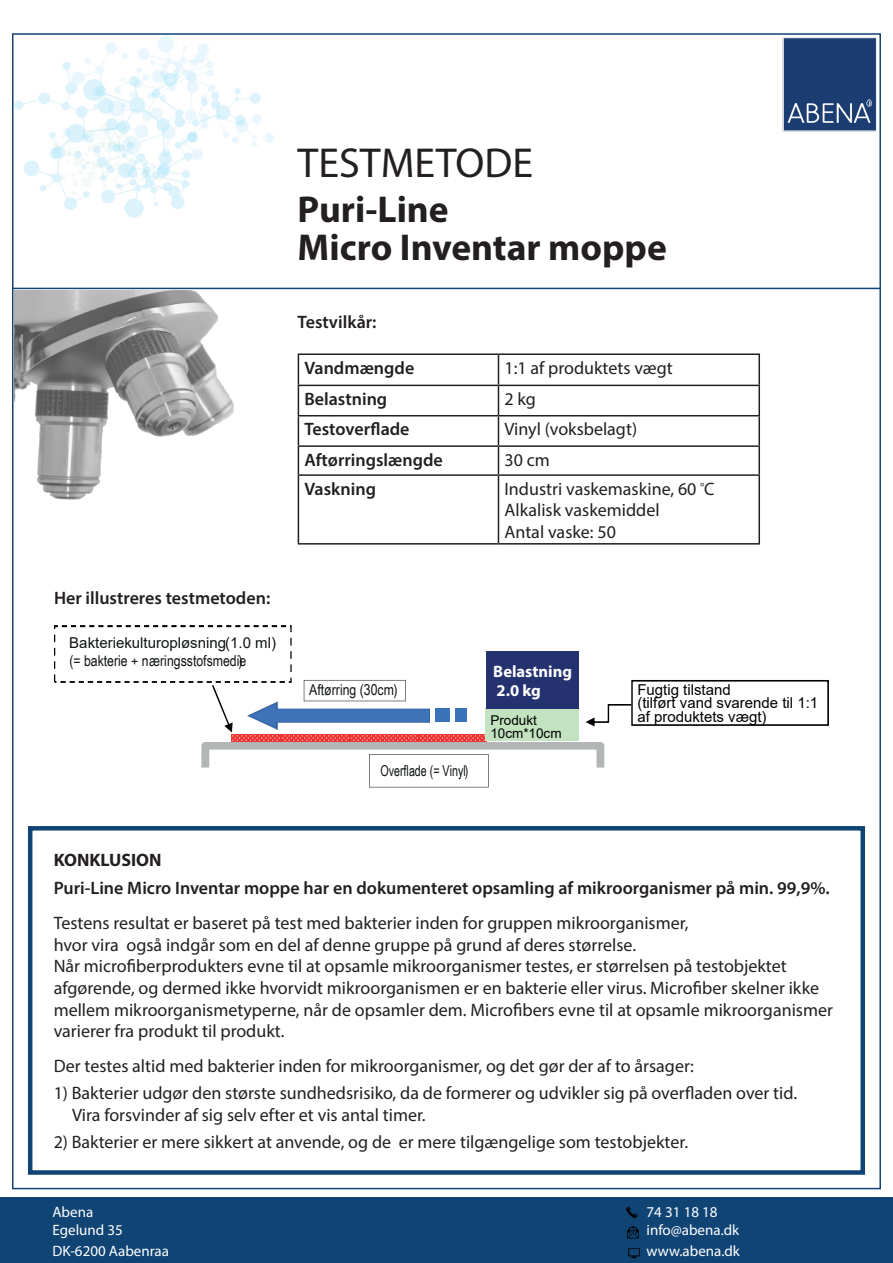
<style>
.page{position:relative;width:893px;height:1263px;background:#fff}
.page>*{position:absolute;margin:0;border:0;box-sizing:border-box;transform-origin:0 0}
.t1{font:42px "Myriad Pro";color:#231f20}
.t2{font:700 37.5px/37.5px "Myriad Pro";color:#231f20}
.t3{font:18px/21.6px "Myriad Pro";color:#231f20}
.t4{font:600 18px "Myriad Pro";color:#231f20}
.t5{font:700 18px "Myriad Pro";color:#231f20}
.t6{font:700 16.5px "Myriad Pro";color:#fff}
.t7{font:15px "Myriad Pro";color:#fff}
.t8{font:15px/13.5px "Arial";color:#000001}
.t9{font:15px "Arial Narrow";color:#101414}
.t10{font:15px "Arial";color:#101414}
.t11{font:15px "Arial Narrow";color:#101414;scale:.87 1}
.t12{font:13.5px/13.5px "Arial";color:#000001}
</style>
<div class="page">
<img style="left:15px;top:36px;width:259px;height:182px">
<img style="left:14px;top:290px;width:220px;height:210px">
<div style="left:0;top:1198px;width:893px;height:65px;background:#104474"></div>
<img style="left:626px;top:1206px;width:12px;height:12px">
<svg style="left:627px;top:1226px;width:12px;height:12px"></svg>
<svg style="left:628px;top:1248px;width:12px;height:11px"></svg>
<img style="left:657px;top:33px;width:224px;height:148px">
<hr style="left:13px;top:288px;width:867px;height:1px;background:#124475">
<hr style="left:298px;top:353px;width:200px;height:2px;background:#231f20">
<hr style="left:498px;top:353px;width:262px;height:2px;background:#231f20">
<hr style="left:758px;top:355px;width:2px;height:30px;background:#231f20">
<hr style="left:498px;top:385px;width:262px;height:1px;background:#231f20">
<hr style="left:758px;top:386px;width:2px;height:29px;background:#231f20">
<hr style="left:498px;top:415px;width:262px;height:1px;background:#231f20">
<hr style="left:758px;top:416px;width:2px;height:29px;background:#231f20">
<hr style="left:498px;top:445px;width:262px;height:2px;background:#231f20">
<svg style="left:298px;top:354px;width:461px;height:120px"></svg>
<hr style="left:758px;top:447px;width:2px;height:27px;background:#231f20">
<hr style="left:298px;top:474px;width:200px;height:2px;background:#231f20">
<hr style="left:298px;top:476px;width:1px;height:67px;background:#231f20">
<hr style="left:498px;top:474px;width:262px;height:2px;background:#231f20">
<hr style="left:498px;top:476px;width:1px;height:67px;background:#231f20">
<hr style="left:758px;top:476px;width:2px;height:67px;background:#231f20">
<hr style="left:298px;top:543px;width:200px;height:2px;background:#231f20">
<hr style="left:498px;top:543px;width:262px;height:2px;background:#231f20">
<div style="left:28px;top:826px;width:837px;height:349px;border:4px solid #104474"></div>
<img style="left:292px;top:701px;width:138px;height:22px">
<div style="left:435px;top:708px;width:15px;height:14px;background:#3b73ba"></div>
<div style="left:455px;top:709px;width:12px;height:13px;background:#3b73ba"></div>
<svg style="left:304px;top:680px;width:102px;height:21px"></svg>
<img style="left:231px;top:735px;width:254px;height:6px">
<svg style="left:201px;top:742px;width:403px;height:45px"></svg>
<div style="left:485px;top:708px;width:94px;height:33px;background:#c3e2c0"></div>
<div style="left:486px;top:651px;width:93px;height:57px;background:#24326f"></div>
<svg style="left:586px;top:680px;width:243px;height:46px"></svg>
<svg style="left:54px;top:625px;width:238px;height:107px"></svg>
<p class="t1" style="left:298px;top:137px;width:237px">TESTMETODE</p>
<p class="t2" style="left:298px;top:190px;width:371px">Puri-Line<br>Micro Inventar moppe</p>
<p class="t4" style="left:298px;top:311px;width:80px">Testvilkår:</p>
<p class="t4" style="left:54px;top:586px;width:218px">Her illustreres testmetoden:</p>
<p class="t10" style="left:69px;top:632px;width:208px">Bakteriekulturopløsning (1.0 ml)</p>
<p class="t9" style="left:69px;top:650px;width:178px">(= bakterie + næringsstofsmedie)</p>
<p class="t4" style="left:304px;top:356px;width:111px">Vandmængde</p>
<p class="t3" style="left:504px;top:357px;width:170px">1:1 af produktets vægt</p>
<p class="t4" style="left:304px;top:387px;width:84px">Belastning</p>
<p class="t3" style="left:504px;top:388px;width:33px">2 kg</p>
<p class="t4" style="left:304px;top:418px;width:107px">Testoverflade</p>
<p class="t3" style="left:504px;top:418px;width:134px">Vinyl (voksbelagt)</p>
<p class="t4" style="left:304px;top:448px;width:140px">Aftørringslængde</p>
<p class="t3" style="left:504px;top:448px;width:47px">30 cm</p>
<p class="t4" style="left:304px;top:477px;width:73px">Vaskning</p>
<p class="t3" style="left:504px;top:477px;width:212px">Industri vaskemaskine, 60 <sup>o</sup>C</p>
<p class="t3" style="left:504px;top:499px;width:157px">Alkalisk vaskemiddel</p>
<p class="t3" style="left:504px;top:521px;width:113px">Antal vaske: 50</p>
<p class="t9" style="left:309px;top:679px;width:90px">Aftørring (30cm)</p>
<p class="t11" style="left:380px;top:759px;width:103px">Overflade (= Vinyl)</p>
<p class="t6" style="left:493px;top:660px;width:80px">Belastning</p>
<p class="t6" style="left:497px;top:680px;width:46px">2.0 kg</p>
<p class="t12" style="left:490px;top:713px;width:73px">Produkt<br>10cm*10cm</p>
<p class="t8" style="left:637px;top:683px;width:182px">Fugtig tilstand<br>(tilført vand svarende til 1:1 af produktets vægt)</p>
<p class="t5" style="left:54px;top:849px;width:109px">KONKLUSION</p>
<p class="t4" style="left:54px;top:876px;width:778px">Puri-Line Micro Inventar moppe har en dokumenteret opsamling af mikroorganismer på min. 99,9%.</p>
<p class="t3" style="left:54px;top:912px;width:636px">Testens resultat er baseret på test med bakterier inden for gruppen mikroorganismer,</p>
<p class="t3" style="left:54px;top:934px;width:584px">hvor vira også indgår som en del af denne gruppe på grund af deres størrelse.</p>
<p class="t3" style="left:54px;top:955px;width:735px">Når microfiberprodukters evne til at opsamle mikroorganismer testes, er størrelsen på testobjektet</p>
<p class="t3" style="left:54px;top:977px;width:781px">afgørende, og dermed ikke hvorvidt mikroorganismen er en bakterie eller virus. Microfiber skelner ikke mellem mikroorganismetyperne, når de opsamler dem. Microfibers evne til at opsamle mikroorganismer varierer fra produkt til produkt.</p>
<p class="t3" style="left:54px;top:1055px;width:642px">Der testes altid med bakterier inden for mikroorganismer, og det gør der af to årsager:</p>
<p class="t3" style="left:72px;top:1082px;width:726px;text-indent:-18px">1) Bakterier udgør den største sundhedsrisiko, da de formerer og udvikler sig på overfladen over tid.<br>Vira forsvinder af sig selv efter et vis antal timer.</p>
<p class="t3" style="left:54px;top:1131px;width:636px">2) Bakterier er mere sikkert at anvende, og de er mere tilgængelige som testobjekter.</p>
<p class="t7" style="left:53px;top:1202px;width:42px">Abena</p>
<p class="t7" style="left:647px;top:1202px;width:73px">74 31 18 18</p>
<p class="t7" style="left:53px;top:1220px;width:72px">Egelund 35</p>
<p class="t7" style="left:647px;top:1220px;width:94px">info@abena.dk</p>
<p class="t7" style="left:53px;top:1242px;width:118px">DK-6200 Aabenraa</p>
<p class="t7" style="left:647px;top:1242px;width:95px">www.abena.dk</p>
</div>
